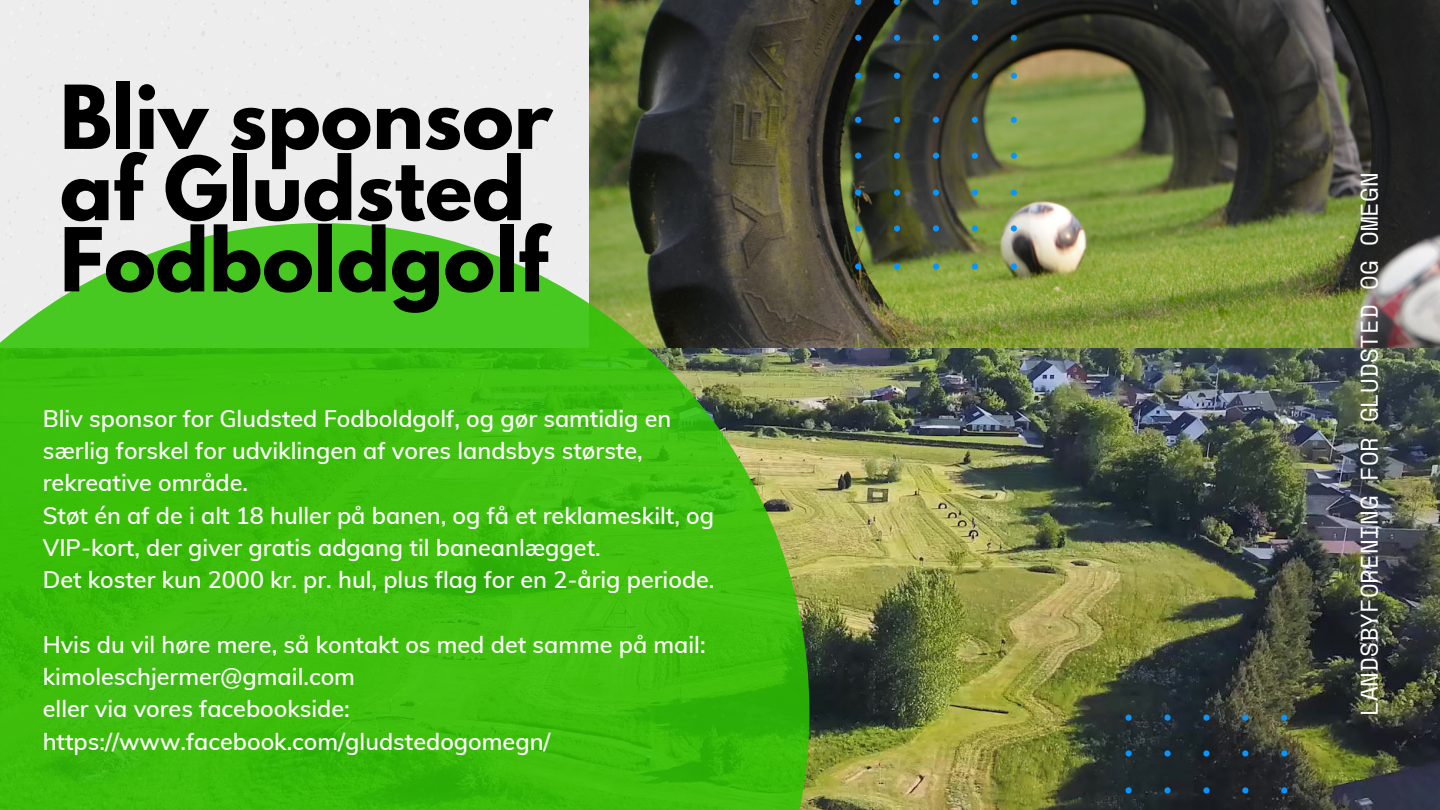
<style>
.page{position:relative;width:1440px;height:810px;background:#fff}
.page>*{position:absolute;margin:0;border:0;box-sizing:border-box;transform-origin:0 0}
.t1{font:700 78px/71.2px "League Spartan";color:#000}
.t2{font:24px "Space Mono";color:#fff}
.t3{font:600 23.4px/32.3px "Muli";color:#fff}
</style>
<div class="page">
<div style="left:0;top:0;width:590px;height:223px;background:#ededed"></div>
<img style="left:590px;top:0;width:850px;height:349px">
<img style="left:809px;top:349px;width:631px;height:461px">
<svg style="left:855px;top:117px;width:162px;height:153px"></svg>
<svg style="left:855px;top:0;width:162px;height:79px"></svg>
<svg style="left:1126px;top:715px;width:161px;height:95px"></svg>
<svg style="left:0;top:223px;width:809px;height:587px;fill:#3ebf0d"></svg>
<p class="t1" style="left:60px;top:92px;width:494px">Bliv sponsor af Gludsted<br>Fodboldgolf</p>
<p class="t3" style="left:43px;top:402px;width:630px">Bliv sponsor for Gludsted Fodboldgolf, og gør samtidig en særlig forskel for udviklingen af vores landsbys største, rekreative område.</p>
<p class="t3" style="left:43px;top:499px;width:673px">Støt én af de i alt 18 huller på banen, og få et reklameskilt, og<br>VIP-kort, der giver gratis adgang til baneanlægget.</p>
<p class="t3" style="left:43px;top:563px;width:673px">Det koster kun 2000 kr. pr. hul, plus flag for en 2-årig periode.</p>
<p class="t3" style="left:43px;top:628px;width:664px">Hvis du vil høre mere, så kontakt os med det samme på mail: kimoleschjermer@gmail.com</p>
<p class="t3" style="left:43px;top:692px;width:509px">eller via vores facebookside: https://www.facebook.com/gludstedogomegn/</p>
<p class="t2" style="left:1351px;top:716px;width:545px;rotate:-90deg">LANDSBYFORENING FOR GLUDSTED OG OMEGN</p>
</div>
